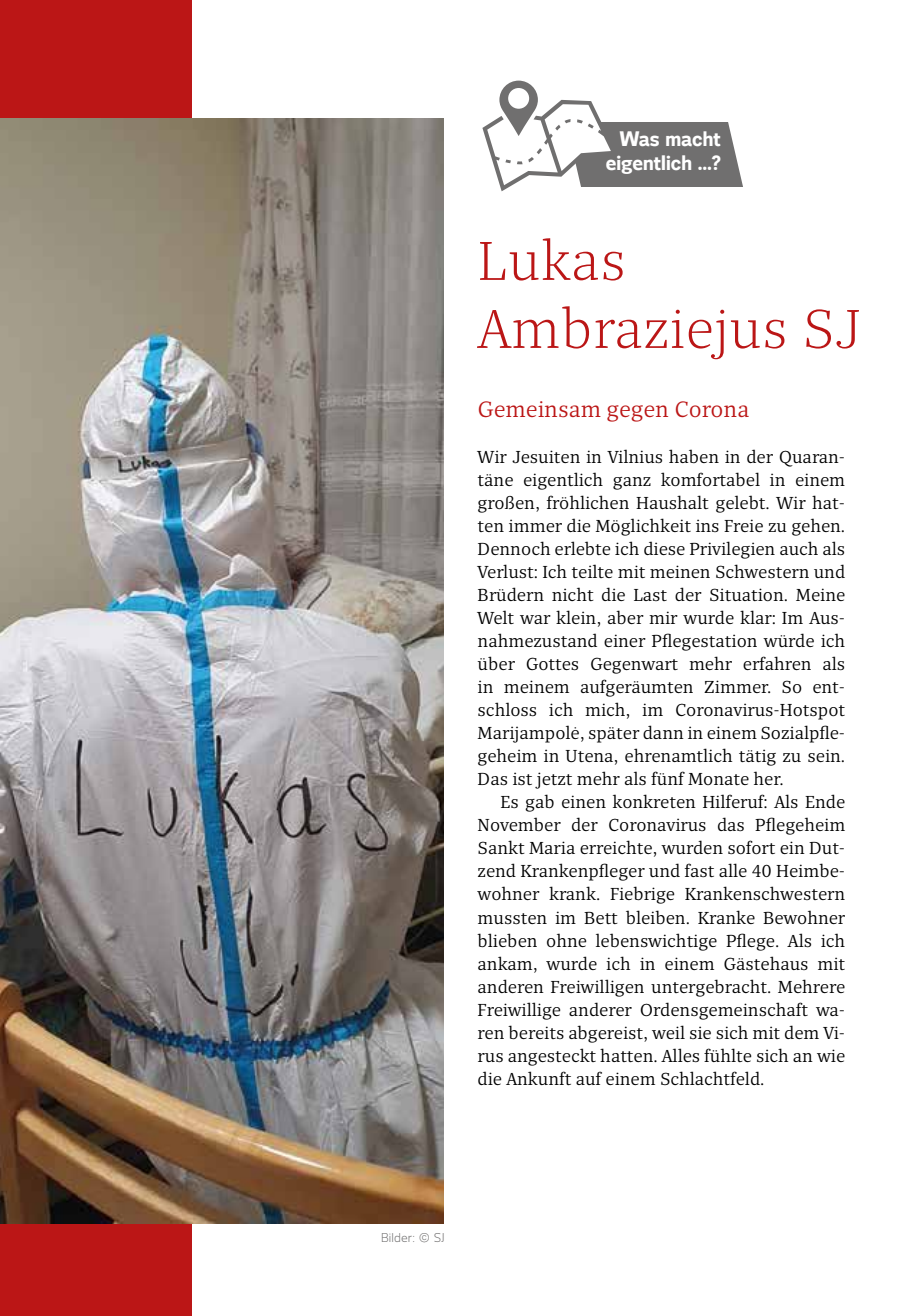
<style>
.page{position:relative;width:919px;height:1316px;background:#fff}
.page>*{position:absolute;margin:0;border:0;box-sizing:border-box;transform-origin:0 0}
.t1{font:300 54px/68px "Quercus 10";letter-spacing:.01em;color:#bb1616}
.t2{font:22px "Quercus 10";color:#bb1616}
.t3{font:700 19.6px/23.8px "Voice";color:#fff;text-align:right}
.t4{font:17.2px/23px "Quercus 10";color:#000;text-align:justify}
.t5{font:300 12px "Voice";letter-spacing:.01em;color:#706f6f}
</style>
<div class="page">
<div style="left:0;top:0;width:191px;height:1315px;background:#bb1616"></div>
<img style="left:0;top:119px;width:443px;height:1104px">
<div style="left:557px;top:122px;width:189px;height:65px;background:#706f6f"></div>
<svg style="left:482px;top:81px;width:129px;height:111px"></svg>
<svg style="left:728px;top:122px;width:18px;height:65px"></svg>
<p class="t3" style="left:605px;top:127px;width:117px">Was macht eigentlich …?</p>
<h1 class="t1" style="left:477px;top:228px;width:384px">Lukas<br>Ambraziejus SJ</h1>
<p class="t2" style="left:477px;top:395px;width:273px">Gemeinsam gegen Corona</p>
<p class="t4" style="left:477px;top:446px;width:369px">Wir Jesuiten in Vilnius haben in der Quaran&shy;täne eigentlich ganz komfortabel in einem großen, fröhlichen Haushalt gelebt. Wir hat&shy;ten immer die Möglichkeit ins Freie zu gehen.<br>Dennoch erlebte ich diese Privilegien auch als Verlust: Ich teilte mit meinen Schwestern und Brüdern nicht die Last der Situation. Meine Welt war klein, aber mir wurde klar: Im Aus&shy;nahmezustand einer Pflegestation würde ich über Gottes Gegenwart mehr erfahren als in meinem aufgeräumten Zimmer. So ent&shy;schloss ich mich, im Coronavirus-Hotspot Marijampolė, später dann in einem Sozialpfle&shy;geheim in Utena, ehrenamtlich tätig zu sein.<br>Das ist jetzt mehr als fünf Monate her.</p>
<p class="t4" style="left:477px;top:791px;width:369px;text-indent:23px">Es gab einen konkreten Hilferuf: Als Ende November der Coronavirus das Pflegeheim Sankt Maria erreichte, wurden sofort ein Dut&shy;zend Krankenpfleger und fast alle 40 Heimbe&shy;wohner krank. Fiebrige Krankenschwestern mussten im Bett bleiben. Kranke Bewohner blieben ohne lebenswichtige Pflege. Als ich ankam, wurde ich in einem Gästehaus mit anderen Freiwilligen untergebracht. Mehrere Freiwillige anderer Ordensgemeinschaft wa&shy;ren bereits abgereist, weil sie sich mit dem Vi&shy;rus angesteckt hatten. Alles fühlte sich an wie die Ankunft auf einem Schlachtfeld.</p>
<p class="t5" style="left:381px;top:1229px;width:65px">Bilder: © SJ</p>
</div>
